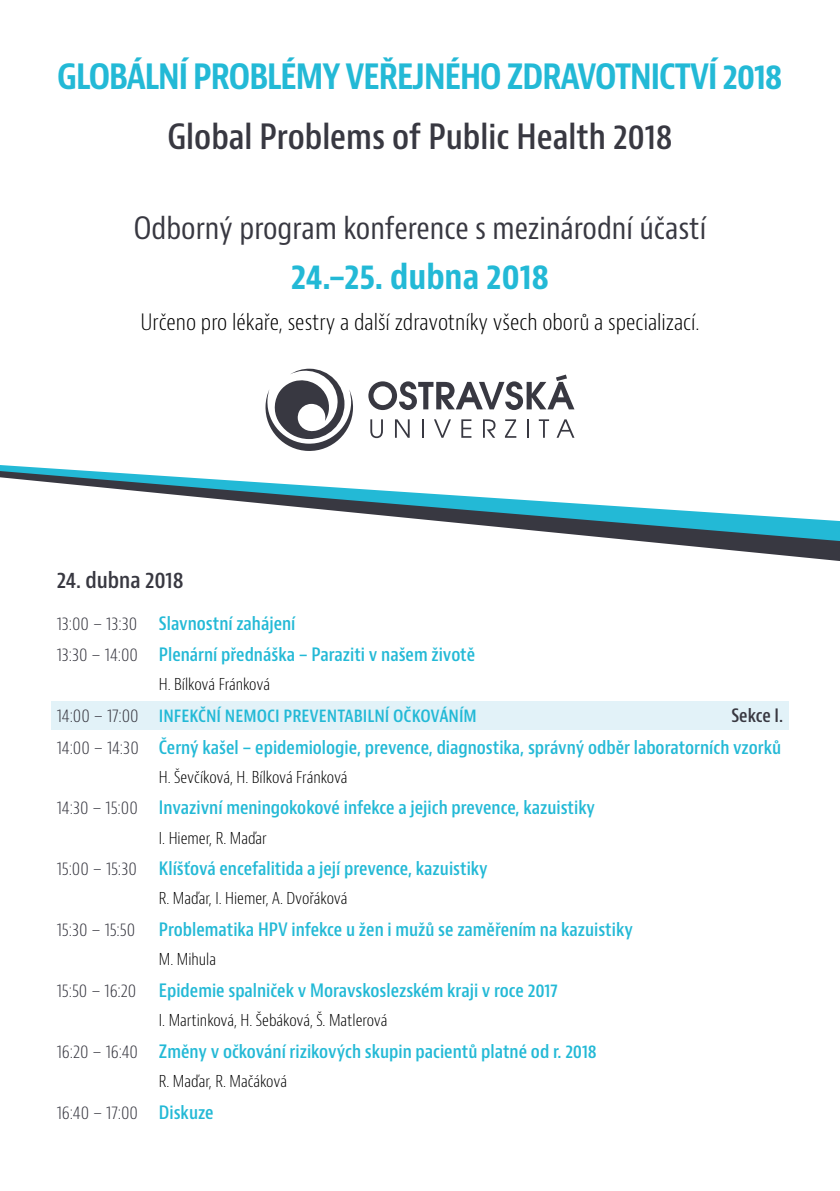
<style>
.page{position:relative;width:840px;height:1191px;background:#fff}
.page>*{position:absolute;margin:0;border:0;box-sizing:border-box;transform-origin:0 0}
.t1{font:700 condensed 34px "Bernino Sans";letter-spacing:-.03em;color:#23b9d6}
.t2{font:600 condensed 34px "Bernino Sans";color:#383841}
.t3{font:700 condensed 34px "Bernino Sans";color:#23b9d6}
.t4{font:condensed 30px "Bernino Sans";color:#383841}
.t5{font:300 condensed 22px "Bernino Sans";color:#000}
.t6{font:600 condensed 22px "Bernino Sans";color:#383841}
.t7{font:600 condensed 18px/31.6px "Bernino Sans";color:#23b9d6}
.t8{font:300 condensed 18px "Bernino Sans";color:#383841}
.t9{font:300 condensed 16px "Bernino Sans";color:#000}
.s1{font-weight:300;color:#383841}
.s2{color:#383841}
.s3{font-weight:600;color:#23b9d6}
</style>
<div class="page">
<div style="left:51px;top:701px;width:737px;height:28px;background:#e2f2f8"></div>
<svg style="left:639px;top:541px;width:200px;height:20px"></svg>
<svg style="left:0;top:465px;width:839px;height:76px"></svg>
<svg style="left:265px;top:368px;width:88px;height:83px"></svg>
<svg style="left:370px;top:419px;width:13px;height:19px"></svg>
<svg style="left:395px;top:419px;width:14px;height:19px"></svg>
<svg style="left:422px;top:419px;width:1px;height:19px"></svg>
<svg style="left:434px;top:419px;width:16px;height:19px"></svg>
<svg style="left:461px;top:419px;width:10px;height:19px"></svg>
<svg style="left:483px;top:419px;width:12px;height:19px"></svg>
<svg style="left:504px;top:419px;width:12px;height:19px"></svg>
<svg style="left:527px;top:419px;width:1px;height:19px"></svg>
<svg style="left:538px;top:419px;width:10px;height:19px"></svg>
<svg style="left:556px;top:419px;width:18px;height:19px"></svg>
<svg style="left:368px;top:374px;width:206px;height:36px"></svg>
<h1 class="t1" style="left:57px;top:55px;width:726px">GLOBÁLNÍ PROBLÉMY VEŘEJNÉHO ZDRAVOTNICTVÍ 2018</h1>
<h1 class="t2" style="left:167px;top:116px;width:506px">Global Problems of Public Health 2018</h1>
<h2 class="t4" style="left:134px;top:209px;width:573px">Odborný program konference s mezinárodní účastí</h2>
<h1 class="t3" style="left:290px;top:255px;width:260px">24.–25. dubna 2018</h1>
<p class="t5" style="left:140px;top:309px;width:560px">Určeno pro lékaře, sestry a další zdravotníky všech oborů a specializací.</p>
<p class="t6" style="left:57px;top:566px;width:128px">24. dubna 2018</p>
<p class="t7" style="left:57px;top:607px;width:419px"><span class="s1">13:00 – 13:30</span> Slavnostní zahájení<br><span class="s1">13:30 – 14:00</span> Plenární přednáška – Paraziti v našem životě</p>
<p class="t9" style="left:159px;top:675px;width:113px">H. Bílková Fránková</p>
<p class="t7" style="left:57px;top:700px;width:421px"><span class="s1">14:00 – 17:00</span> INFEKČNÍ NEMOCI PREVENTABILNÍ OČKOVÁNÍM</p>
<p class="t7" style="left:57px;top:700px;width:727px;text-align:right"><span class="s2">Sekce I.<br></span><span class="s1">14:00 – 14:30</span> Černý kašel – epidemiologie, prevence, diagnostika, správný odběr laboratorních vzorků</p>
<p class="t9" style="left:159px;top:767px;width:190px">H. Ševčíková, H. Bílková Fránková</p>
<p class="t7" style="left:57px;top:792px;width:539px"><span class="s1">14:30 – 15:00</span> Invazivní meningokokové infekce a jejich prevence, kazuistiky</p>
<p class="t9" style="left:159px;top:828px;width:109px">I. Hiemer, R. Maďar</p>
<p class="t7" style="left:57px;top:853px;width:432px"><span class="s1">15:00 – 15:30</span> Klíšťová encefalitida a její prevence, kazuistiky</p>
<p class="t9" style="left:159px;top:889px;width:190px">R. Maďar, I. Hiemer, A. Dvořáková</p>
<p class="t8" style="left:57px;top:918px;width:80px">15:30 – 15:50</p>
<p class="t7" style="left:159px;top:914px;width:475px">Problematika HPV infekce u žen i mužů se zaměřením na kazuistiky</p>
<p class="t9" style="left:159px;top:949px;width:59px">M. Mihula</p>
<p class="t7" style="left:57px;top:975px;width:502px"><span class="s1">15:50 – 16:20</span> Epidemie spalniček v Moravskoslezském kraji v roce 2017</p>
<p class="t9" style="left:159px;top:1010px;width:230px">I. Martinková, H. Šebáková, Š. Matlerová</p>
<p class="t7" style="left:57px;top:1035px;width:541px"><span class="s1">16:20 – 16:40</span> Změny v očkování rizikových skupin pacientů platné od r. 2018</p>
<p class="t9" style="left:159px;top:1071px;width:129px">R. Maďar, R. Mačáková</p>
<p class="t8" style="left:57px;top:1101px;width:158px">16:40 – 17:00 <span class="s3">Diskuze</span></p>
</div>
